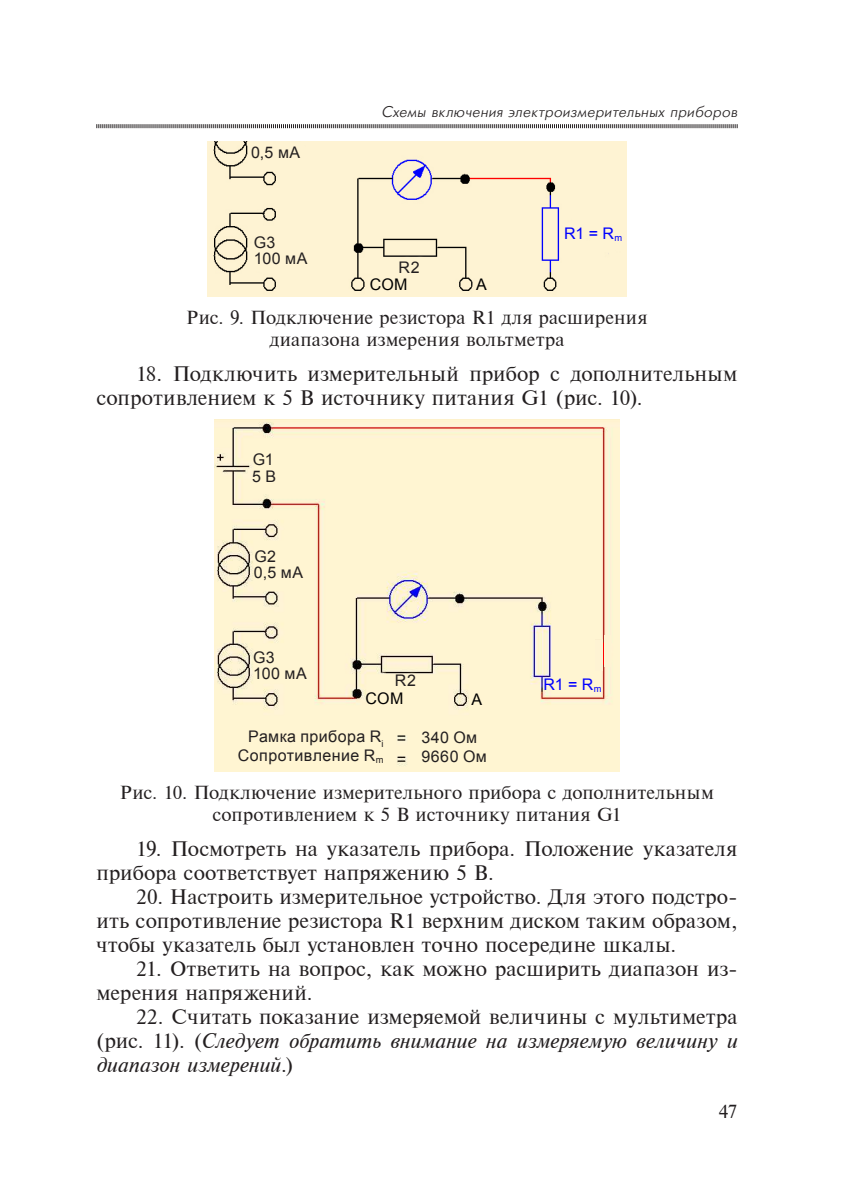
<style>
.page{position:relative;width:851px;height:1191px;background:#fff}
.page>*{position:absolute;margin:0;border:0;box-sizing:border-box;transform-origin:0 0}
.t1{font:20px/24px "Times ET";letter-spacing:.01em;color:#231f20}
.t2{font:italic 20px/24px "Times ET";color:#231f20;text-align:justify}
.t3{font:18px/21.6px "Times ET";letter-spacing:.01em;color:#231f20;text-align:center}
.t4{font:16px/19.2px "Arial";letter-spacing:.025em;color:#231f20}
.t5{font:16px/18px "Arial";letter-spacing:.025em;color:#000}
.t6{font:16px "Arial";color:#00f}
.t7{font:italic 15.4px "Futuris Cyrillic";color:#231f20}
.s1{color:#231f20}
.s2{font-style:normal}
</style>
<div class="page">
<svg style="left:96px;top:124px;width:641px;height:5px;background:#a6a4a5"></svg>
<div style="left:207px;top:142px;width:419px;height:155px;background:#fef3d3"></div>
<img style="left:215px;top:420px;width:404px;height:352px">
<hr style="left:602px;top:642px;width:2px;height:23px;background:#f00">
<img style="left:604px;top:635px;width:7px;height:32px">
<img style="left:595px;top:639px;width:7px;height:32px">
<p class="t4" style="left:251px;top:143px;width:51px">0,5 мА</p>
<p class="t4" style="left:254px;top:234px;width:55px;line-height:16.4px">G3<br>100 мА</p>
<p class="t7" style="left:381px;top:105px;width:360px">Схемы включения электроизмерительных приборов</p>
<p class="t4" style="left:398px;top:257px;width:23px">R2</p>
<p class="t6" style="left:564px;top:224px;width:60px">R1 = R<sub>m</sub></p>
<p class="t5" style="left:369px;top:276px;width:39px">COM</p>
<p class="t3" style="left:186px;top:307px;width:463px">Рис. 9. Подключение резистора R1 для расширения диапазона измерения вольтметра</p>
<p class="t1" style="left:96px;top:362px;width:642px;text-indent:40px">18. Подключить измерительный прибор с дополнительным сопротивлением к 5 В источнику питания G1 (рис. 10).</p>
<p class="t5" style="left:476px;top:276px;width:12px">A</p>
<p class="t4" style="left:253px;top:450px;width:22px">G1</p>
<p class="t4" style="left:252px;top:466px;width:26px">5 В</p>
<p class="t4" style="left:254px;top:546px;width:23px">G2</p>
<p class="t4" style="left:254px;top:563px;width:51px">0,5 мА</p>
<p class="t4" style="left:253px;top:647px;width:23px">G3</p>
<p class="t4" style="left:253px;top:664px;width:55px">100 мА</p>
<p class="t5" style="left:365px;top:672px;width:52px;text-indent:29px"><span class="s1">R2<br></span>COM</p>
<p class="t6" style="left:543px;top:674px;width:60px">R1 = R<sub>m</sub></p>
<p class="t4" style="left:238px;top:726px;width:147px;text-align:right">Рамка прибора R<sub>i<br></sub>Сопротивление R<sub>m</sub></p>
<p class="t4" style="left:421px;top:727px;width:67px">340 Ом<br>9660 Ом</p>
<p class="t3" style="left:120px;top:782px;width:595px">Рис. 10. Подключение измерительного прибора с дополнительным сопротивлением к 5 В источнику питания G1</p>
<p class="t1" style="left:96px;top:837px;width:642px;text-indent:40px">19. Посмотреть на указатель прибора. Положение указателя прибора соответствует напряжению 5 В.</p>
<p class="t1" style="left:96px;top:885px;width:642px;text-align:justify;text-indent:40px">20. Настроить измерительное устройство. Для этого подстро&shy;ить сопротивление резистора R1 верхним диском таким образом, чтобы указатель был установлен точно посередине шкалы.</p>
<p class="t1" style="left:96px;top:957px;width:642px;text-indent:40px">21. Ответить на вопрос, как можно расширить диапазон из&shy;мерения напряжений.</p>
<p class="t2" style="left:96px;top:1005px;width:642px;text-indent:40px"><span class="s2">22. Считать показание измеряемой величины с мультиметра (рис. 11). (</span>Следует обратить внимание на измеряемую величину и диапазон измерений.<span class="s2">)</span></p>
<p class="t5" style="left:471px;top:691px;width:12px">A</p>
<p class="t3" style="left:718px;top:1100px;width:20px">47</p>
</div>
